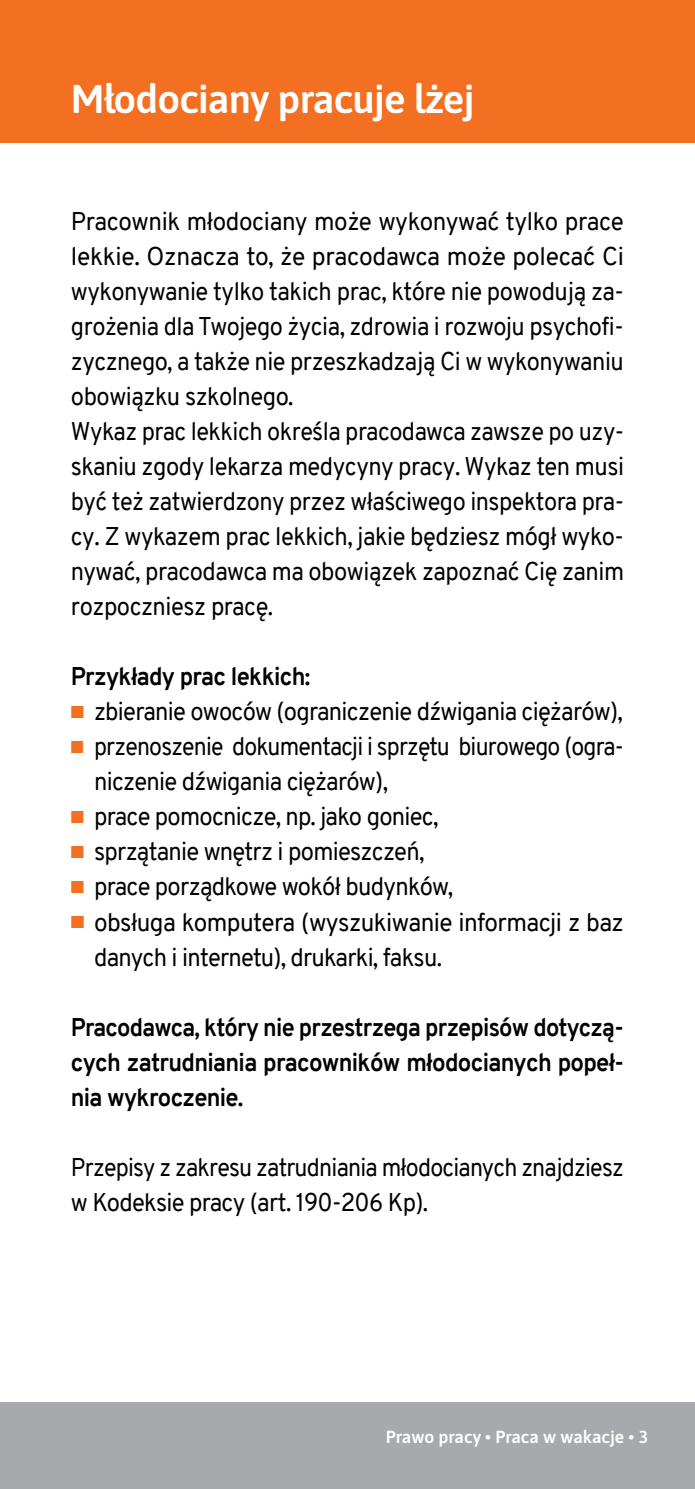
<style>
.page{position:relative;width:695px;height:1489px;background:#fff}
.page>*{position:absolute;margin:0;border:0;box-sizing:border-box;transform-origin:0 0}
.t1{font:600 40px "Asap";letter-spacing:-.02em;color:#fff}
.t2{font:25px/35px "Overpass";letter-spacing:-.025em;color:#000}
.t3{font:25px "Overpass";letter-spacing:-.025em;color:#000;scale:.95 1}
.t4{font:700 25px/35px "Overpass";letter-spacing:-.03em;color:#000;text-align:justify;scale:.94 1}
.t5{font:25px/35px "Overpass";letter-spacing:-.025em;color:#000;scale:.93 1}
.t6{font:25px/35px "Overpass";letter-spacing:-.025em;color:#000;scale:.92 1}
.t7{font:700 25px "Overpass";letter-spacing:-.03em;color:#000;scale:.95 1}
.t8{font:600 17.5px "Asap";color:#fff}
.s1{color:#f36f21}
</style>
<div class="page">
<div style="left:0;top:1402px;width:694px;height:86px;background:#a7a9ac"></div>
<div style="left:0;top:0;width:694px;height:142px;background:#f36f21"></div>
<h1 class="t1" style="left:71px;top:71px;width:405px">Młodociany pracuje lżej</h1>
<p class="t2" style="left:71px;top:204px;width:554px">Pracownik młodociany może wykonywać tylko prace lekkie. Oznacza to, że pracodawca może polecać Ci wykonywanie tylko takich prac, które nie powodują za&shy;grożenia dla Twojego życia, zdrowia i rozwoju psychofi&shy;zycznego, a także nie przeszkadzają Ci w wykonywaniu obowiązku szkolnego.<br>Wykaz prac lekkich określa pracodawca zawsze po uzy&shy;skaniu zgody lekarza medycyny pracy. Wykaz ten musi być też zatwierdzony przez właściwego inspektora pra&shy;cy. Z wykazem prac lekkich, jakie będziesz mógł wyko&shy;nywać, pracodawca ma obowiązek zapoznać Cię zanim rozpoczniesz pracę.</p>
<p class="t7" style="left:71px;top:658px;width:253px">Przykłady prac lekkich:</p>
<p class="t3" style="left:71px;top:693px;width:582px"><span class="s1">■</span> zbieranie owoców (ograniczenie dźwigania ciężarów),</p>
<p class="t6" style="left:94px;top:729px;width:577px;text-indent:-23px"><span class="s1">■</span> przenoszenie dokumentacji i sprzętu biurowego (ogra&shy;niczenie dźwigania ciężarów),</p>
<p class="t3" style="left:71px;top:798px;width:388px"><span class="s1">■</span> prace pomocnicze, np. jako goniec,</p>
<p class="t3" style="left:71px;top:833px;width:373px"><span class="s1">■</span> sprzątanie wnętrz i pomieszczeń,</p>
<p class="t3" style="left:71px;top:868px;width:404px"><span class="s1">■</span> prace porządkowe wokół budynków,</p>
<p class="t2" style="left:94px;top:904px;width:531px;text-indent:-23px"><span class="s1">■</span> obsługa komputera (wyszukiwanie informacji z baz danych i internetu), drukarki, faksu.</p>
<p class="t4" style="left:71px;top:1009px;width:590px">Pracodawca, który nie przestrzega przepisów dotyczą&shy;cych zatrudniania pracowników młodocianych popeł&shy;nia wykroczenie.</p>
<p class="t5" style="left:71px;top:1149px;width:596px">Przepisy z zakresu zatrudniania młodocianych znajdziesz w Kodeksie pracy (art. 190-206 Kp).</p>
<p class="t8" style="left:386px;top:1424px;width:263px">Prawo pracy • Praca w wakacje • 3</p>
</div>
